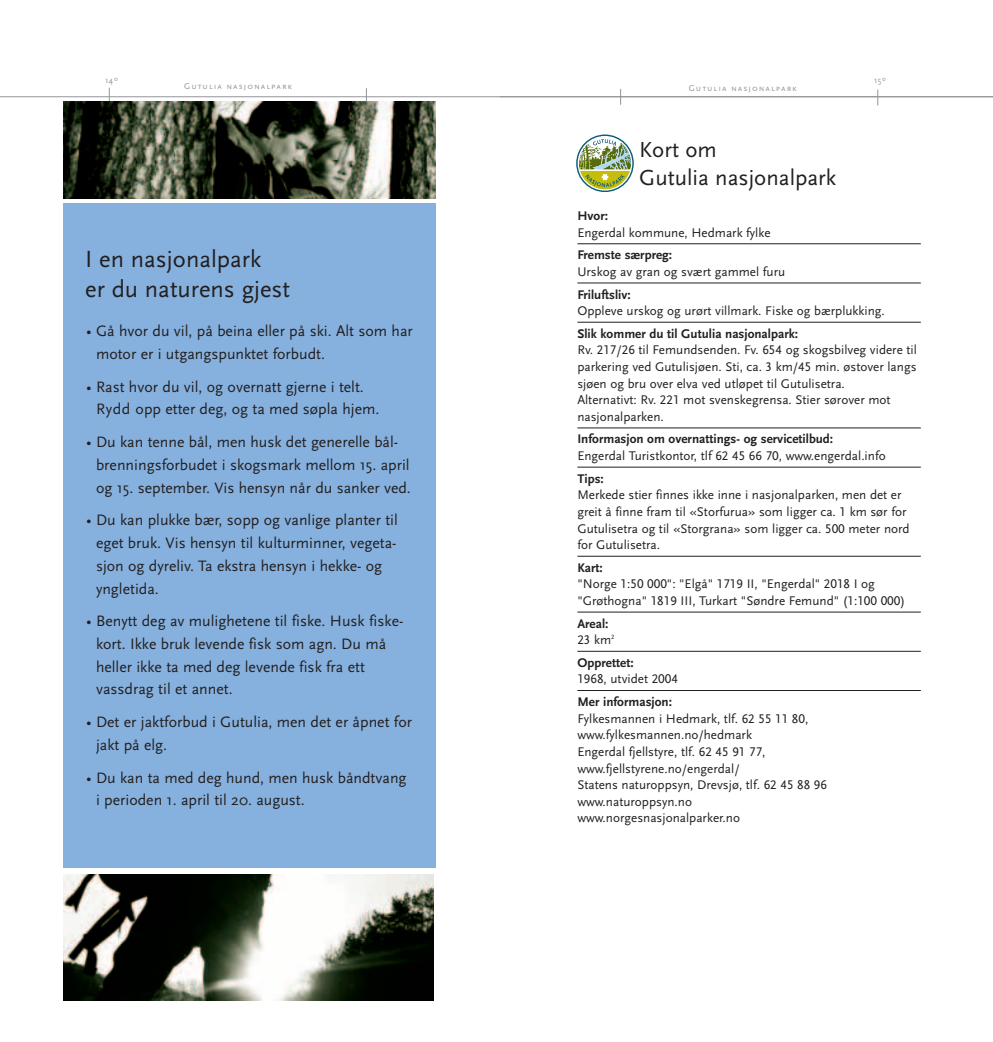
<style>
.page{position:relative;width:993px;height:1042px;background:#fff}
.page>*{position:absolute;margin:0;border:0;box-sizing:border-box;transform-origin:0 0}
.t1{font:24.5px/29.4px "Scala Sans";color:#231f20}
.t2{font:22.75px/27.3px "Scala Sans";color:#231f20}
.t3{font:15.75px/22.8px "Scala Sans";color:#231f20}
.t4{font:13.12px/16.6px "Scala Sans LF";color:#231f20}
.t5{font:700 13.12px/16.6px "Scala Sans LF";color:#231f20}
.t6{font:8.75px "Scala Sans Caps";letter-spacing:.115em;color:#939598}
.t7{font:8.75px "Scala Sans";color:#939598}
.s1{font-weight:400}
</style>
<div class="page">
<svg style="left:620px;top:89px;width:1px;height:16px"></svg>
<hr style="left:496px;top:96px;width:496px;height:1px;background:#939598">
<svg style="left:109px;top:88px;width:1px;height:14px"></svg>
<svg style="left:366px;top:88px;width:1px;height:14px"></svg>
<hr style="left:0;top:96px;width:496px;height:1px;background:#939598">
<div style="left:63px;top:203px;width:372px;height:665px;background:#86b1de"></div>
<img style="left:63px;top:874px;width:370px;height:126px">
<svg style="left:877px;top:90px;width:1px;height:15px"></svg>
<hr style="left:499px;top:96px;width:493px;height:1px;background:#939598">
<img style="left:63px;top:102px;width:372px;height:96px">
<svg style="left:576px;top:135px;width:57px;height:56px"></svg>
<div style="left:576px;top:134px;width:57px;height:58px;border:1px solid #0a5c7d;border-radius:50%"></div>
<svg style="left:578px;top:139px;width:52px;height:50px"></svg>
<hr style="left:577px;top:243px;width:343px;height:1px;background:#231f20">
<hr style="left:577px;top:282px;width:343px;height:1px;background:#231f20">
<hr style="left:577px;top:322px;width:343px;height:1px;background:#231f20">
<hr style="left:577px;top:427px;width:343px;height:1px;background:#231f20">
<hr style="left:577px;top:467px;width:343px;height:1px;background:#231f20">
<hr style="left:577px;top:556px;width:343px;height:1px;background:#231f20">
<hr style="left:577px;top:611px;width:343px;height:1px;background:#231f20">
<hr style="left:577px;top:651px;width:343px;height:1px;background:#231f20">
<hr style="left:577px;top:690px;width:343px;height:1px;background:#231f20">
<p class="t7" style="left:105px;top:77px;width:14px">14<sup>o</sup></p>
<p class="t7" style="left:874px;top:77px;width:13px">15<sup>o</sup></p>
<p class="t6" style="left:184px;top:81px;width:110px">Gutulia nasjonalpark</p>
<p class="t6" style="left:688px;top:82px;width:110px">Gutulia nasjonalpark</p>
<h1 class="t1" style="left:85px;top:247px;width:206px">I en nasjonalpark<br>er du naturens gjest</h1>
<p class="t3" style="left:96px;top:321px;width:318px;text-indent:-10px">• Gå hvor du vil, på beina eller på ski. Alt som har motor er i utgangspunktet forbudt.</p>
<p class="t3" style="left:96px;top:376px;width:285px;text-indent:-10px">• Rast hvor du vil, og overnatt gjerne i telt.<br>Rydd opp etter deg, og ta med søpla hjem.</p>
<p class="t3" style="left:96px;top:432px;width:316px;text-indent:-10px">• Du kan tenne bål, men husk det generelle bål&shy;brenningsforbudet i skogsmark mellom 15. april og 15. september. Vis hensyn når du sanker ved.</p>
<p class="t3" style="left:96px;top:510px;width:303px;text-indent:-10px">• Du kan plukke bær, sopp og vanlige planter til eget bruk. Vis hensyn til kulturminner, vegeta&shy;sjon og dyreliv. Ta ekstra hensyn i hekke- og yngletida.</p>
<p class="t3" style="left:96px;top:611px;width:309px;text-indent:-10px">• Benytt deg av mulighetene til fiske. Husk fiske&shy;kort. Ikke bruk levende fisk som agn. Du må heller ikke ta med deg levende fisk fra ett vassdrag til et annet.</p>
<p class="t3" style="left:96px;top:712px;width:317px;text-indent:-10px">• Det er jaktforbud i Gutulia, men det er åpnet for jakt på elg.</p>
<p class="t3" style="left:96px;top:767px;width:312px;text-indent:-10px">• Du kan ta med deg hund, men husk båndtvang i perioden 1. april til 20. august.</p>
<h2 class="t2" style="left:639px;top:138px;width:198px">Kort om<br>Gutulia nasjonalpark</h2>
<p class="t5" style="left:577px;top:209px;width:32px">Hvor:</p>
<p class="t4" style="left:577px;top:225px;width:195px">Engerdal kommune, Hedmark fylke</p>
<p class="t5" style="left:577px;top:248px;width:96px">Fremste særpreg:</p>
<p class="t4" style="left:577px;top:264px;width:209px">Urskog av gran og svært gammel furu</p>
<p class="t5" style="left:577px;top:287px;width:55px">Friluftsliv:</p>
<p class="t4" style="left:577px;top:304px;width:309px">Oppleve urskog og urørt villmark. Fiske og bærplukking.</p>
<p class="t5" style="left:577px;top:326px;width:222px">Slik kommer du til Gutulia nasjonalpark:</p>
<p class="t4" style="left:577px;top:343px;width:341px">Rv. 217/26 til Femundsenden. Fv. 654 og skogsbilveg videre til parkering ved Gutulisjøen. Sti, ca. 3 km/45 min. østover langs sjøen og bru over elva ved utløpet til Gutulisetra.<br>Alternativt: Rv. 221 mot svenskegrensa. Stier sørover mot nasjonalparken.</p>
<p class="t5" style="left:577px;top:432px;width:257px">Informasjon om overnattings- og servicetilbud:</p>
<p class="t4" style="left:577px;top:449px;width:310px">Engerdal Turistkontor, tlf 62 45 66 70, www.engerdal.info</p>
<p class="t5" style="left:577px;top:471px;width:28px">Tips:</p>
<p class="t4" style="left:577px;top:488px;width:334px">Merkede stier finnes ikke inne i nasjonalparken, men det er greit å finne fram til «Storfurua» som ligger ca. 1 km sør for Gutulisetra og til «Storgrana» som ligger ca. 500 meter nord for Gutulisetra.</p>
<p class="t5" style="left:577px;top:560px;width:27px">Kart:</p>
<p class="t4" style="left:577px;top:577px;width:329px">"Norge 1:50 000": "Elgå" 1719 II, "Engerdal" 2018 I og "Grøthogna" 1819 III, Turkart "Søndre Femund" (1:100 000)</p>
<p class="t5" style="left:577px;top:616px;width:39px">Areal:<br><span class="s1">23 km</span><sup>2</sup></p>
<p class="t5" style="left:577px;top:655px;width:58px">Opprettet:</p>
<p class="t4" style="left:577px;top:672px;width:102px">1968, utvidet 2004</p>
<p class="t5" style="left:577px;top:694px;width:96px">Mer informasjon:</p>
<p class="t4" style="left:577px;top:711px;width:251px">Fylkesmannen i Hedmark, tlf. 62 55 11 80, www.fylkesmannen.no/hedmark<br>Engerdal fjellstyre, tlf. 62 45 91 77, www.fjellstyrene.no/engerdal/<br>Statens naturoppsyn, Drevsjø, tlf. 62 45 88 96 www.naturoppsyn.no www.norgesnasjonalparker.no</p>
</div>
